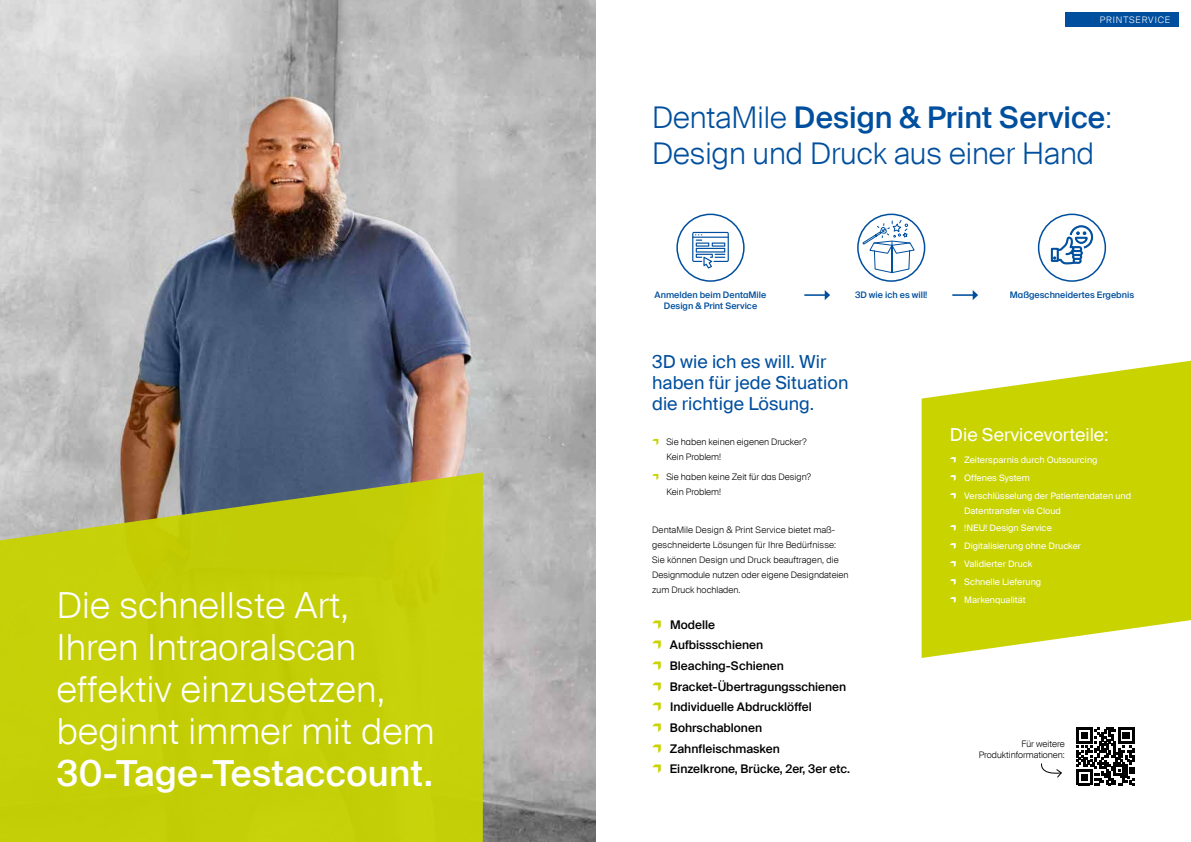
<style>
.page{position:relative;width:1191px;height:842px;background:#fff}
.page>*{position:absolute;margin:0;border:0;box-sizing:border-box;transform-origin:0 0}
.t1{font:300 36px/42px "Suisse Intl";letter-spacing:.01em;color:#fff}
.t2{font:500 36px "Suisse Intl";letter-spacing:.01em;color:#fff}
.t3{font:300 30px/36px "Suisse Intl";color:#004f9e}
.t4{font:18px/21px "Suisse Intl";color:#004f9e}
.t5{font:18px "Suisse Intl";color:#fff}
.t6{font:500 12px "Suisse Intl";color:#000}
.t7{font:300 9px/15px "Suisse Intl";color:#000}
.t8{font:9px/15px "Suisse Intl";color:#fff}
.t9{font:500 9px/10.8px "Suisse Intl";color:#004f9e;text-align:center}
.t10{font:300 9px "Suisse Intl";letter-spacing:.1em;color:#fff}
.s1{font-weight:500}
.s2{color:#c8d300}
</style>
<div class="page">
<img style="left:0;top:0;width:595px;height:842px">
<div style="left:676px;top:214px;width:68px;height:68px;border:2px solid #004f9e;border-radius:50%"></div>
<svg style="left:692px;top:232px;width:37px;height:36px"></svg>
<div style="left:1037px;top:214px;width:69px;height:68px;border:2px solid #004f9e;border-radius:50%"></div>
<svg style="left:1051px;top:225px;width:41px;height:39px"></svg>
<div style="left:857px;top:214px;width:68px;height:68px;border:2px solid #004f9e;border-radius:50%"></div>
<svg style="left:861px;top:219px;width:54px;height:55px"></svg>
<svg style="left:0;top:472px;width:483px;height:370px;background:#bfc914"></svg>
<div style="left:1065px;top:13px;width:113px;height:14px;background:#004f9e"></div>
<svg style="left:1076px;top:727px;width:58px;height:58px"></svg>
<hr style="left:804px;top:294px;width:22px;height:2px;background:#004f9e">
<svg style="left:824px;top:290px;width:6px;height:10px"></svg>
<hr style="left:952px;top:294px;width:22px;height:2px;background:#004f9e">
<svg style="left:972px;top:290px;width:6px;height:10px"></svg>
<svg style="left:921px;top:361px;width:270px;height:297px;background:#d0d925"></svg>
<svg style="left:1041px;top:763px;width:21px;height:15px"></svg>
<h1 class="t1" style="left:57px;top:585px;width:379px">Die schnellste Art,<br>Ihren Intraoralscan effektiv einzusetzen, beginnt immer mit dem</h1>
<h1 class="t2" style="left:57px;top:753px;width:377px">30-Tage-Testaccount.</h1>
<p class="t10" style="left:1099px;top:15px;width:72px">PRINTSERVICE</p>
<h2 class="t3" style="left:652px;top:100px;width:461px">DentaMile <span class="s1">Design &amp; Print Service</span>:<br>Design und Druck aus einer Hand</h2>
<p class="t9" style="left:654px;top:289px;width:113px">Anmelden beim DentaMile<br>Design &amp; Print Service</p>
<p class="t9" style="left:855px;top:289px;width:74px">3D wie ich es will!</p>
<p class="t9" style="left:1010px;top:289px;width:126px">Maßgeschneidertes Ergebnis</p>
<h3 class="t4" style="left:652px;top:352px;width:198px">3D wie ich es will. Wir haben für jede Situation die richtige Lösung.</h3>
<p class="t7" style="left:666px;top:435px;width:142px;text-indent:-14px"><span class="s2">•</span> Sie haben keinen eigenen Drucker?<br>Kein Problem!</p>
<p class="t7" style="left:666px;top:469px;width:146px;text-indent:-14px"><span class="s2">•</span> Sie haben keine Zeit für das Design?<br>Kein Problem!</p>
<p class="t7" style="left:652px;top:523px;width:198px">DentaMile Design &amp; Print Service bietet maß&shy;geschneiderte Lösungen für Ihre Bedürfnisse:<br>Sie können Design und Druck beauftragen, die Designmodule nutzen oder eigene Designdateien zum Druck hochladen.</p>
<h3 class="t6" style="left:652px;top:618px;width:64px"><span class="s2">•</span> Modelle</h3>
<h3 class="t6" style="left:652px;top:638px;width:112px"><span class="s2">•</span> Aufbissschienen</h3>
<h3 class="t6" style="left:652px;top:659px;width:133px"><span class="s2">•</span> Bleaching-Schienen</h3>
<h3 class="t6" style="left:652px;top:680px;width:196px"><span class="s2">•</span> Bracket-Übertragungsschienen</h3>
<h3 class="t6" style="left:652px;top:700px;width:161px"><span class="s2">•</span> Individuelle Abdrucklöffel</h3>
<h3 class="t6" style="left:652px;top:721px;width:111px"><span class="s2">•</span> Bohrschablonen</h3>
<h3 class="t6" style="left:652px;top:742px;width:129px"><span class="s2">•</span> Zahnfleischmasken</h3>
<h3 class="t6" style="left:652px;top:762px;width:199px"><span class="s2">•</span> Einzelkrone, Brücke, 2er, 3er etc.</h3>
<h3 class="t5" style="left:950px;top:424px;width:160px">Die Servicevorteile:</h3>
<p class="t8" style="left:950px;top:452px;width:149px">• Zeitersparnis durch Outsourcing</p>
<p class="t8" style="left:950px;top:470px;width:81px">• Offenes System</p>
<p class="t8" style="left:964px;top:488px;width:168px;text-indent:-14px">• Verschlüsselung der Patientendaten und<br>Datentransfer via Cloud</p>
<p class="t8" style="left:950px;top:521px;width:103px">• !NEU! Design Service</p>
<p class="t8" style="left:950px;top:539px;width:133px">• Digitalisierung ohne Drucker</p>
<p class="t8" style="left:950px;top:556px;width:84px">• Validierter Druck</p>
<p class="t8" style="left:950px;top:574px;width:93px">• Schnelle Lieferung</p>
<p class="t8" style="left:950px;top:592px;width:77px">• Markenqualität</p>
<p class="t7" style="left:978px;top:739px;width:88px;line-height:11px;text-align:right">Für weitere<br>Produktinformationen:</p>
</div>
